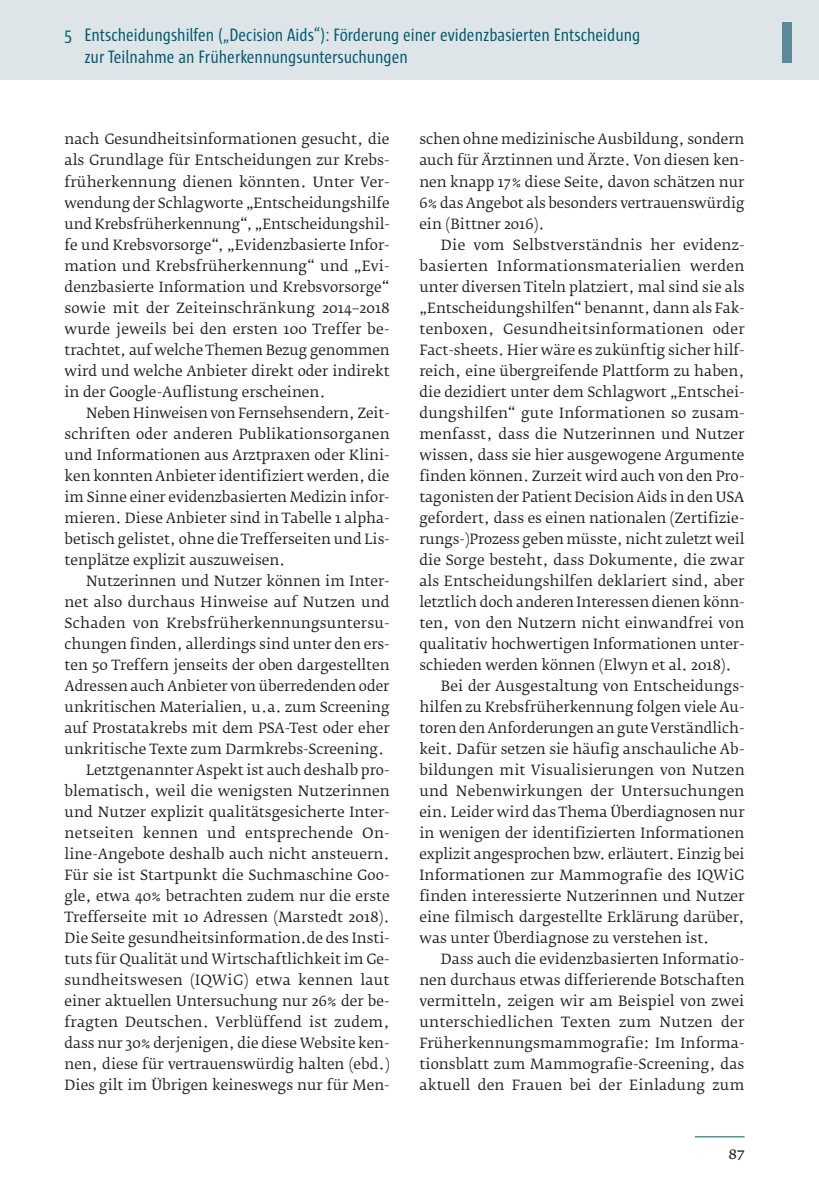
<style>
.page{position:relative;width:819px;height:1191px;background:#fff}
.page>*{position:absolute;margin:0;border:0;box-sizing:border-box;transform-origin:0 0}
.t1{font:800 59.5px "Sun Cd";color:#5c8a9a}
.t2{font:18.38px/22.1px "Sun Cd";color:#03596c}
.t3{font:15.75px "Fedra Serif B Pro";color:#231f20}
.t4{font:14px/21px "Fedra Serif B Pro";color:#231f20;text-align:justify}
.t5{font:14px "Fedra Serif B Pro";letter-spacing:.02em;color:#231f20}
</style>
<div class="page">
<div style="left:0;top:0;width:819px;height:79px;background:#dde5e9"></div>
<hr style="left:694px;top:1136px;width:50px;height:1px;background:#03596c">
<h2 class="t2" style="left:84px;top:24px;width:557px;text-indent:-20px">5 Entscheidungshilfen („Decision Aids“): Förderung einer evidenzbasierten Entscheidung zur Teilnahme an Früherkennungsuntersuchungen</h2>
<h1 class="t1" style="left:779px;top:10px;width:17px">I</h1>
<p class="t4" style="left:64px;top:129px;width:326px">nach Gesundheitsinformationen gesucht, die als Grundlage für Entscheidungen zur Krebs&shy;früherkennung dienen könnten. Unter Ver&shy;wendung der Schlagworte „Entscheidungshilfe und Krebsfrüherkennung“, „Entscheidungshil&shy;fe und Krebsvorsorge“, „Evidenzbasierte Infor&shy;mation und Krebsfrüherkennung“ und „Evi&shy;denzbasierte Information und Krebsvorsorge“ sowie mit der Zeiteinschränkung 2014–2018 wurde jeweils bei den ersten 100 Treffer be&shy;trachtet, auf welche Themen Bezug genommen wird und welche Anbieter direkt oder indirekt in der Google-Auflistung erscheinen.</p>
<p class="t4" style="left:64px;top:402px;width:326px;text-indent:21px">Neben Hinweisen von Fernsehsendern, Zeit&shy;schriften oder anderen Publikationsorganen und Informationen aus Arztpraxen oder Klini&shy;ken konnten Anbieter identifiziert werden, die im Sinne einer evidenzbasierten Medizin infor&shy;mieren. Diese Anbieter sind in Tabelle 1 alpha&shy;betisch gelistet, ohne die Trefferseiten und Lis&shy;tenplätze explizit auszuweisen.</p>
<p class="t4" style="left:86px;top:570px;width:305px">Nutzerinnen und Nutzer können im Inter-</p>
<p class="t4" style="left:64px;top:591px;width:327px">net also durchaus Hinweise auf Nutzen und</p>
<p class="t4" style="left:64px;top:612px;width:326px">Schaden von Krebsfrüherkennungsuntersu-</p>
<p class="t4" style="left:64px;top:633px;width:326px">chungen finden, allerdings sind unter den ers-</p>
<p class="t4" style="left:64px;top:654px;width:326px">ten 50 Treffern jenseits der oben dargestellten</p>
<p class="t4" style="left:64px;top:675px;width:326px">Adressen auch Anbieter von überredenden oder</p>
<p class="t4" style="left:64px;top:696px;width:326px">unkritischen Materialien, u.a. zum Screening</p>
<p class="t4" style="left:64px;top:717px;width:326px">auf Prostatakrebs mit dem PSA-Test oder eher</p>
<p class="t4" style="left:64px;top:738px;width:321px">unkritische Texte zum Darmkrebs-Screening.</p>
<p class="t4" style="left:86px;top:759px;width:305px">Letztgenannter Aspekt ist auch deshalb pro-</p>
<p class="t4" style="left:64px;top:780px;width:327px">blematisch, weil die wenigsten Nutzerinnen</p>
<p class="t4" style="left:64px;top:801px;width:326px">und Nutzer explizit qualitätsgesicherte Inter-</p>
<p class="t5" style="left:64px;top:824px;width:326px">netseiten kennen und entsprechende On-</p>
<p class="t4" style="left:64px;top:843px;width:326px">line-Angebote deshalb auch nicht ansteuern.</p>
<p class="t4" style="left:64px;top:864px;width:326px">Für sie ist Startpunkt die Suchmaschine Goo-</p>
<p class="t4" style="left:64px;top:885px;width:326px">gle, etwa 40% betrachten zudem nur die erste</p>
<p class="t4" style="left:64px;top:906px;width:326px">Trefferseite mit 10 Adressen (Marstedt 2018).</p>
<p class="t4" style="left:64px;top:927px;width:326px">Die Seite gesundheitsinformation.de des Insti-</p>
<p class="t4" style="left:64px;top:948px;width:326px">tuts für Qualität und Wirtschaftlichkeit im Ge-</p>
<p class="t4" style="left:64px;top:969px;width:326px">sundheitswesen (IQWiG) etwa kennen laut</p>
<p class="t4" style="left:64px;top:990px;width:326px">einer aktuellen Untersuchung nur 26% der be-</p>
<p class="t4" style="left:64px;top:1011px;width:326px">fragten Deutschen. Verblüffend ist zudem,</p>
<p class="t4" style="left:64px;top:1032px;width:326px">dass nur 30% derjenigen, die diese Website ken-</p>
<p class="t4" style="left:64px;top:1053px;width:326px">nen, diese für vertrauenswürdig halten (ebd.)</p>
<p class="t4" style="left:64px;top:1074px;width:326px">Dies gilt im Übrigen keineswegs nur für Men-</p>
<p class="t4" style="left:419px;top:129px;width:326px">schen ohne medizinische Ausbildung, sondern auch für Ärztinnen und Ärzte. Von diesen ken&shy;nen knapp 17% diese Seite, davon schätzen nur 6% das Angebot als besonders vertrauenswürdig ein (Bittner 2016).</p>
<p class="t5" style="left:441px;top:236px;width:305px">Die vom Selbstverständnis her evidenz-</p>
<p class="t5" style="left:419px;top:257px;width:326px">basierten Informationsmaterialien werden</p>
<p class="t4" style="left:419px;top:276px;width:326px">unter diversen Titeln platziert, mal sind sie als</p>
<p class="t4" style="left:419px;top:297px;width:326px">„Entscheidungshilfen“ benannt, dann als Fak-</p>
<p class="t5" style="left:419px;top:320px;width:327px">tenboxen, Gesundheitsinformationen oder</p>
<p class="t4" style="left:419px;top:339px;width:326px">Fact-sheets. Hier wäre es zukünftig sicher hilf-</p>
<p class="t4" style="left:419px;top:360px;width:326px">reich, eine übergreifende Plattform zu haben,</p>
<p class="t4" style="left:419px;top:381px;width:326px">die dezidiert unter dem Schlagwort „Entschei-</p>
<p class="t4" style="left:419px;top:402px;width:326px">dungshilfen“ gute Informationen so zusam-</p>
<p class="t4" style="left:419px;top:423px;width:326px">menfasst, dass die Nutzerinnen und Nutzer</p>
<p class="t4" style="left:419px;top:444px;width:326px">wissen, dass sie hier ausgewogene Argumente</p>
<p class="t4" style="left:419px;top:465px;width:326px">finden können. Zurzeit wird auch von den Pro-</p>
<p class="t4" style="left:419px;top:486px;width:326px">tagonisten der Patient Decision Aids in den USA</p>
<p class="t4" style="left:419px;top:507px;width:326px">gefordert, dass es einen nationalen (Zertifizie-</p>
<p class="t4" style="left:419px;top:528px;width:326px">rungs‑)Prozess geben müsste, nicht zuletzt weil</p>
<p class="t4" style="left:419px;top:549px;width:326px">die Sorge besteht, dass Dokumente, die zwar</p>
<p class="t4" style="left:419px;top:570px;width:326px">als Entscheidungshilfen deklariert sind, aber</p>
<p class="t4" style="left:419px;top:591px;width:326px">letztlich doch anderen Interessen dienen könn-</p>
<p class="t4" style="left:419px;top:612px;width:326px">ten, von den Nutzern nicht einwandfrei von</p>
<p class="t4" style="left:419px;top:633px;width:326px">qualitativ hochwertigen Informationen unter-</p>
<p class="t4" style="left:419px;top:654px;width:313px">schieden werden können (Elwyn et al. 2018).</p>
<p class="t4" style="left:441px;top:675px;width:305px">Bei der Ausgestaltung von Entscheidungs-</p>
<p class="t4" style="left:419px;top:696px;width:326px">hilfen zu Krebsfrüherkennung folgen viele Au-</p>
<p class="t4" style="left:419px;top:717px;width:326px">toren den Anforderungen an gute Verständlich-</p>
<p class="t4" style="left:419px;top:738px;width:326px">keit. Dafür setzen sie häufig anschauliche Ab-</p>
<p class="t4" style="left:419px;top:759px;width:327px">bildungen mit Visualisierungen von Nutzen</p>
<p class="t4" style="left:419px;top:780px;width:326px">und Nebenwirkungen der Untersuchungen</p>
<p class="t4" style="left:419px;top:801px;width:326px">ein. Leider wird das Thema Überdiagnosen nur</p>
<p class="t4" style="left:419px;top:822px;width:326px">in wenigen der identifizierten Informationen</p>
<p class="t4" style="left:419px;top:843px;width:327px">explizit angesprochen bzw. erläutert. Einzig bei</p>
<p class="t4" style="left:419px;top:864px;width:326px">Informationen zur Mammografie des IQWiG</p>
<p class="t4" style="left:419px;top:885px;width:326px">finden interessierte Nutzerinnen und Nutzer</p>
<p class="t4" style="left:419px;top:906px;width:327px">eine filmisch dargestellte Erklärung darüber,</p>
<p class="t4" style="left:419px;top:927px;width:291px">was unter Überdiagnose zu verstehen ist.</p>
<p class="t4" style="left:441px;top:948px;width:305px">Dass auch die evidenzbasierten Informatio-</p>
<p class="t4" style="left:419px;top:969px;width:326px">nen durchaus etwas differierende Botschaften</p>
<p class="t4" style="left:419px;top:990px;width:326px">vermitteln, zeigen wir am Beispiel von zwei</p>
<p class="t5" style="left:419px;top:1013px;width:326px">unterschiedlichen Texten zum Nutzen der</p>
<p class="t4" style="left:419px;top:1032px;width:326px">Früherkennungsmammografie: Im Informa-</p>
<p class="t4" style="left:419px;top:1053px;width:326px">tionsblatt zum Mammografie-Screening, das</p>
<p class="t4" style="left:419px;top:1074px;width:326px">aktuell den Frauen bei der Einladung zum</p>
<p class="t3" style="left:728px;top:1144px;width:18px">87</p>
</div>
